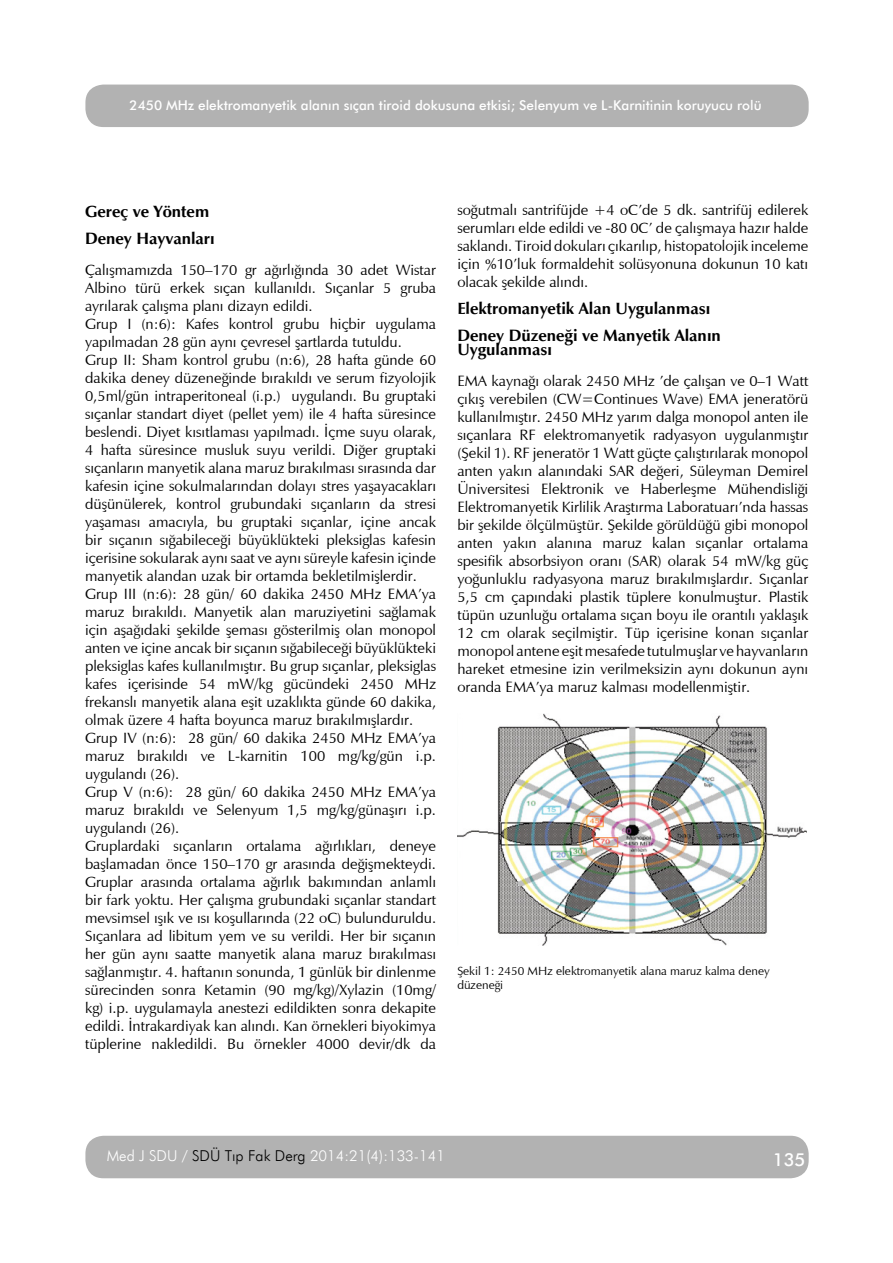
<style>
.page{position:relative;width:893px;height:1263px;background:#fff}
.page>*{position:absolute;margin:0;border:0;box-sizing:border-box;transform-origin:0 0}
.t1{font:500 18px "Futura BT";color:#fff}
.t2{font:700 16.5px/27px "Zapf Humanist 601 BT";color:#000}
.t3{font:15px/18px "Zapf Humanist 601 BT";color:#000;text-align:justify}
.t4{font:300 15px "Futura BT";color:#fff}
.t5{font:500 13.5px "Futura BT";color:#fff}
.t6{font:12px/14.4px "Zapf Humanist 601 BT";color:#000}
.s1{color:#000}
</style>
<div class="page">
<div style="left:85px;top:85px;width:723px;height:42px;background:#b2b2b2;border-radius:18px"></div>
<div style="left:85px;top:1136px;width:723px;height:42px;background:#b2b2b2;border-radius:18px"></div>
<img style="left:457px;top:713px;width:349px;height:233px">
<p class="t5" style="left:130px;top:97px;width:633px">2450 MHz elektromanyetik alanın sıçan tiroid dokusuna etkisi; Selenyum ve L-Karnitinin koruyucu rolü</p>
<p class="t2" style="left:85px;top:197px;width:131px">Gereç ve Yöntem<br>Deney Hayvanları</p>
<p class="t3" style="left:85px;top:261px;width:352px;text-align:left">Çalışmamızda 150–170 gr ağırlığında 30 adet Wistar Albino türü erkek sıçan kullanıldı. Sıçanlar 5 gruba ayrılarak çalışma planı dizayn edildi.<br>Grup I (n:6): Kafes kontrol grubu hiçbir uygulama yapılmadan 28 gün aynı çevresel şartlarda tutuldu.<br>Grup II: Sham kontrol grubu (n:6), 28 hafta günde 60 dakika deney düzeneğinde bırakıldı ve serum fizyolojik 0,5ml/gün intraperitoneal (i.p.) uygulandı. Bu gruptaki sıçanlar standart diyet (pellet yem) ile 4 hafta süresince beslendi. Diyet kısıtlaması yapılmadı. İçme suyu olarak, 4 hafta süresince musluk suyu verildi. Diğer gruptaki sıçanların manyetik alana maruz bırakılması sırasında dar kafesin içine sokulmalarından dolayı stres yaşayacakları düşünülerek, kontrol grubundaki sıçanların da stresi yaşaması amacıyla, bu gruptaki sıçanlar, içine ancak bir sıçanın sığabileceği büyüklükteki pleksiglas kafesin içerisine sokularak aynı saat ve aynı süreyle kafesin içinde manyetik alandan uzak bir ortamda bekletilmişlerdir.<br>Grup III (n:6): 28 gün/ 60 dakika 2450 MHz EMA’ya maruz bırakıldı. Manyetik alan maruziyetini sağlamak için aşağıdaki şekilde şeması gösterilmiş olan monopol anten ve içine ancak bir sıçanın sığabileceği büyüklükteki pleksiglas kafes kullanılmıştır. Bu grup sıçanlar, pleksiglas kafes içerisinde 54 mW/kg gücündeki 2450 MHz frekanslı manyetik alana eşit uzaklıkta günde 60 dakika, olmak üzere 4 hafta boyunca maruz bırakılmışlardır.<br>Grup IV (n:6): 28 gün/ 60 dakika 2450 MHz EMA’ya maruz bırakıldı ve L-karnitin 100 mg/kg/gün i.p. uygulandı (26).<br>Grup V (n:6): 28 gün/ 60 dakika 2450 MHz EMA’ya maruz bırakıldı ve Selenyum 1,5 mg/kg/günaşırı i.p. uygulandı (26).<br>Gruplardaki sıçanların ortalama ağırlıkları, deneye başlamadan önce 150–170 gr arasında değişmekteydi.<br>Gruplar arasında ortalama ağırlık bakımından anlamlı bir fark yoktu. Her çalışma grubundaki sıçanlar standart mevsimsel ışık ve ısı koşullarında (22 oC) bulunduruldu.<br>Sıçanlara ad libitum yem ve su verildi. Her bir sıçanın her gün aynı saatte manyetik alana maruz bırakılması sağlanmıştır. 4. haftanın sonunda, 1 günlük bir dinlenme sürecinden sonra Ketamin (90 mg/kg)/Xylazin (10mg/ kg) i.p. uygulamayla anestezi edildikten sonra dekapite edildi. İntrakardiyak kan alındı. Kan örnekleri biyokimya tüplerine nakledildi. Bu örnekler 4000 devir/dk da</p>
<p class="t3" style="left:457px;top:201px;width:352px">soğutmalı santrifüjde +4 oC’de 5 dk. santrifüj edilerek serumları elde edildi ve -80 0C’ de çalışmaya hazır halde saklandı. Tiroid dokuları çıkarılıp, histopatolojik inceleme için %10’luk formaldehit solüsyonuna dokunun 10 katı olacak şekilde alındı.</p>
<p class="t2" style="left:457px;top:295px;width:265px">Elektromanyetik Alan Uygulanması<br>Deney Düzeneği ve Manyetik Alanın</p>
<p class="t2" style="left:457px;top:336px;width:96px">Uygulanması</p>
<p class="t3" style="left:457px;top:372px;width:352px">EMA kaynağı olarak 2450 MHz ’de çalışan ve 0–1 Watt çıkış verebilen (CW=Continues Wave) EMA jeneratörü kullanılmıştır. 2450 MHz yarım dalga monopol anten ile sıçanlara RF elektromanyetik radyasyon uygulanmıştır (Şekil 1). RF jeneratör 1 Watt güçte çalıştırılarak monopol anten yakın alanındaki SAR değeri, Süleyman Demirel Üniversitesi Elektronik ve Haberleşme Mühendisliği Elektromanyetik Kirlilik Araştırma Laboratuarı’nda hassas bir şekilde ölçülmüştür. Şekilde görüldüğü gibi monopol anten yakın alanına maruz kalan sıçanlar ortalama spesifik absorbsiyon oranı (SAR) olarak 54 mW/kg güç yoğunluklu radyasyona maruz bırakılmışlardır. Sıçanlar 5,5 cm çapındaki plastik tüplere konulmuştur. Plastik tüpün uzunluğu ortalama sıçan boyu ile orantılı yaklaşık 12 cm olarak seçilmiştir. Tüp içerisine konan sıçanlar monopol antene eşit mesafede tutulmuşlar ve hayvanların hareket etmesine izin verilmeksizin aynı dokunun aynı oranda EMA’ya maruz kalması modellenmiştir.</p>
<p class="t6" style="left:457px;top:964px;width:314px">Şekil 1: 2450 MHz elektromanyetik alana maruz kalma deney düzeneği</p>
<p class="t4" style="left:107px;top:1146px;width:340px">Med J SDU / <span class="s1">SDÜ Tıp Fak Derg</span> 2014:21(4):133-141</p>
<p class="t1" style="left:772px;top:1148px;width:34px">135</p>
</div>
